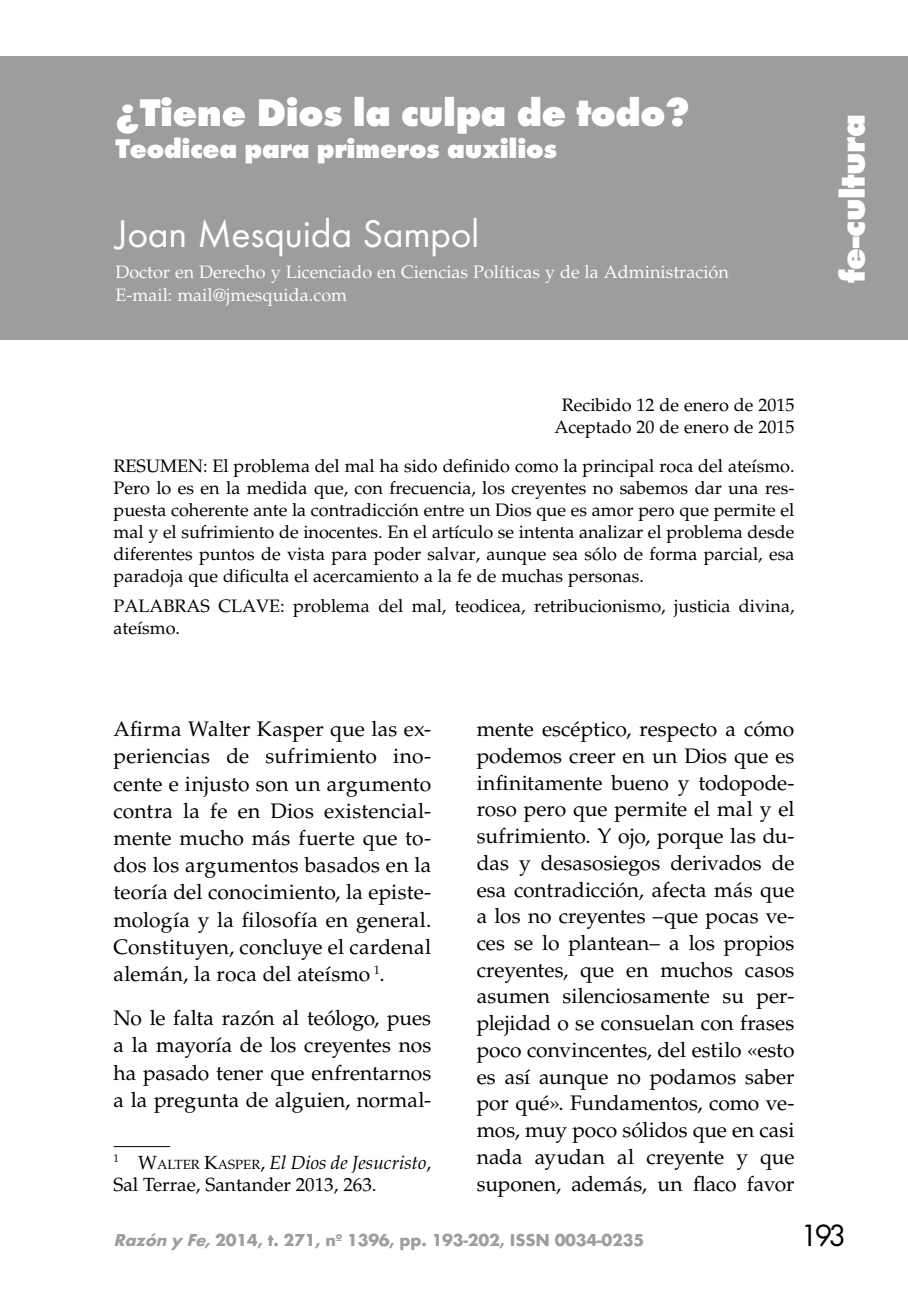
<style>
.page{position:relative;width:908px;height:1304px;background:#fff}
.page>*{position:absolute;margin:0;border:0;box-sizing:border-box;transform-origin:0 0}
.t1{font:800 40px "Futura T";letter-spacing:-.01em;color:#fff}
.t2{font:40px "Futura T";letter-spacing:-.01em;color:#fff}
.t3{font:800 36px "Futura T";letter-spacing:-.01em;color:#fff}
.t4{font:32px "Futura T";color:#000}
.t5{font:800 28px "Futura T";letter-spacing:-.01em;color:#fff}
.t6{font:21px/26.8px "Palatino";color:#000;text-align:justify}
.t7{font:19px/22px "Palatino";color:#000}
.t8{font:18px/22px "Palatino";color:#000;text-align:center}
.t9{font:18px/23px "Palatino";color:#fff}
.t10{font:700 18px "Futura T";letter-spacing:-.01em;color:#9c9d9f}
.s1{font-style:inherit}
.s2{font-size:13.4px}
.s3{font-style:italic}
</style>
<div class="page">
<hr style="left:113px;top:1146px;width:57px;height:1px;background:#000">
<div style="left:0;top:57px;width:907px;height:283px;background:#9c9d9f"></div>
<p class="t1" style="left:115px;top:88px;width:575px">¿Tiene Dios la culpa de todo?</p>
<p class="t5" style="left:115px;top:131px;width:443px">Teodicea para primeros auxilios</p>
<p class="t2" style="left:115px;top:210px;width:365px">Joan Mesquida Sampol</p>
<p class="t9" style="left:115px;top:261px;width:614px">Doctor en Derecho y Licenciado en Ciencias Políticas y de la Administración<br>E-mail: mail@jmesquida.com</p>
<p class="t8" style="left:554px;top:394px;width:241px">Recibido 12 de enero de 2015<br>Aceptado 20 de enero de 2015</p>
<p class="t8" style="left:113px;top:455px;width:682px;text-align:justify">RESUMEN: El problema del mal ha sido definido como la principal roca del ateísmo.<br>Pero lo es en la medida que, con frecuencia, los creyentes no sabemos dar una res&shy;puesta coherente ante la contradicción entre un Dios que es amor pero que permite el mal y el sufrimiento de inocentes. En el artículo se intenta analizar el problema desde diferentes puntos de vista para poder salvar, aunque sea sólo de forma parcial, esa paradoja que dificulta el acercamiento a la fe de muchas personas.</p>
<p class="t8" style="left:113px;top:595px;width:682px;text-align:left">PALABRAS CLAVE: problema del mal, teodicea, retribucionismo, justicia divina, ateísmo.</p>
<p class="t6" style="left:113px;top:716px;width:319px">Afirma Walter Kasper que las ex&shy;periencias de sufrimiento ino&shy;cente e injusto son un argumento contra la fe en Dios existencial&shy;mente mucho más fuerte que to&shy;dos los argumentos basados en la teoría del conocimiento, la episte&shy;mología y la filosofía en general.<br>Constituyen, concluye el cardenal alemán, la roca del ateísmo <sup>1</sup>.</p>
<p class="t6" style="left:113px;top:1005px;width:319px">No le falta razón al teólogo, pues a la mayoría de los creyentes nos ha pasado tener que enfrentarnos a la pregunta de alguien, normal-</p>
<p class="t7" style="left:113px;top:1151px;width:319px"><sup>1</sup> <span class="s1">W</span><span class="s2">ALTER</span> <span class="s1">K</span><span class="s2">ASPER</span>, <span class="s3">El Dios de Jesucristo</span>,<br>Sal Terrae, Santander 2013, 263.</p>
<p class="t6" style="left:476px;top:716px;width:319px">mente escéptico, respecto a cómo podemos creer en un Dios que es infinitamente bueno y todopode&shy;roso pero que permite el mal y el sufrimiento. Y ojo, porque las du&shy;das y desasosiegos derivados de esa contradicción, afecta más que a los no creyentes –que pocas ve&shy;ces se lo plantean– a los propios creyentes, que en muchos casos asumen silenciosamente su per&shy;plejidad o se consuelan con frases poco convincentes, del estilo «esto es así aunque no podamos saber por qué». Fundamentos, como ve&shy;mos, muy poco sólidos que en casi nada ayudan al creyente y que suponen, además, un flaco favor</p>
<p class="t3" style="left:830px;top:283px;width:170px;rotate:-90deg">fe-cultura</p>
<p class="t10" style="left:113px;top:1230px;width:532px"><span class="s3">Razón y Fe,</span>2014, t. 271, nº 1396, pp. 193-202, ISSN 0034-0235</p>
<p class="t4" style="left:799px;top:1217px;width:48px">193</p>
</div>
